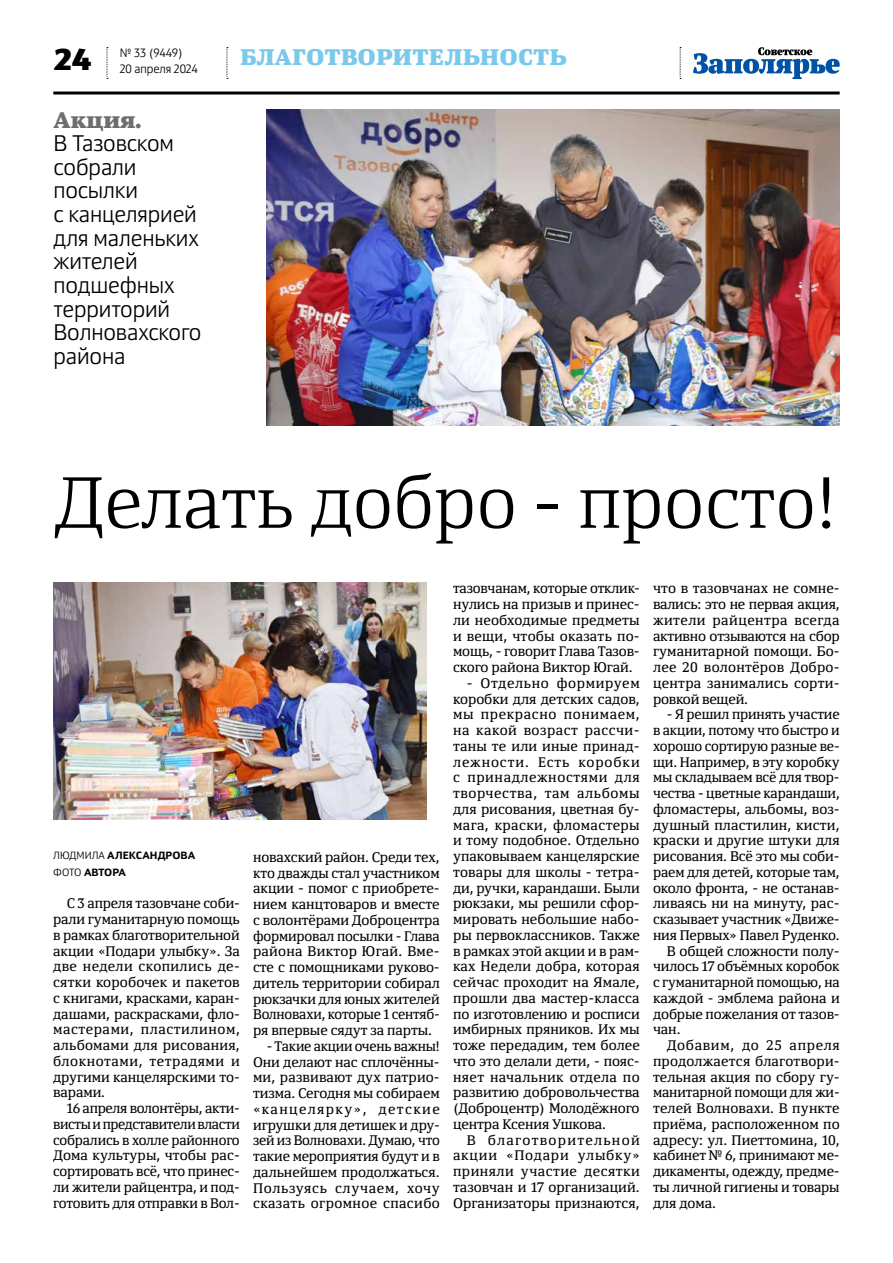
<style>
.page{position:relative;width:893px;height:1263px;background:#fff}
.page>*{position:absolute;margin:0;border:0;box-sizing:border-box;transform-origin:0 0}
.t1{font:300 72px "Yefimov Serif";letter-spacing:-.005em;color:#000}
.t2{font:900 30px "Yefimov Sans";color:#000}
.t3{font:300 22.5px/23.7px "Yefimov Sans";letter-spacing:-.005em;color:#000}
.t4{font:900 22.5px "Yefimov Serif";letter-spacing:.005em;color:#78c9eb}
.t5{font:900 22.5px "Yefimov Serif";color:#6d6e71}
.t6{font:13.8px/15.8px "Yefimov Serif";letter-spacing:-.005em;color:#000;text-align:justify}
.t7{font:13.8px "Yefimov Serif";letter-spacing:.015em;color:#000}
.t8{font:13.8px "Yefimov Serif";letter-spacing:.05em;color:#000}
.t9{font:300 12px/15.8px "Yefimov Sans";letter-spacing:-.005em;color:#000}
.t10{font:700 10.5px/17px "Yefimov Sans";letter-spacing:.005em;color:#000}
.t11{font:300 10.5px "Yefimov Sans";color:#000}
.s1{font-weight:300}
</style>
<div class="page">
<svg style="left:107px;top:47px;width:1px;height:32px"></svg>
<svg style="left:680px;top:47px;width:1px;height:32px"></svg>
<svg style="left:227px;top:47px;width:1px;height:32px"></svg>
<hr style="left:53px;top:91px;width:787px;height:3px;background:#000">
<svg style="left:693px;top:47px;width:147px;height:32px"></svg>
<img style="left:267px;top:109px;width:573px;height:316px">
<img style="left:53px;top:582px;width:373px;height:237px">
<h2 class="t2" style="left:53px;top:40px;width:40px">24</h2>
<p class="t9" style="left:120px;top:45px;width:79px">№ 33 (9449)<br>20 апреля 2024</p>
<h3 class="t4" style="left:240px;top:42px;width:328px">Благотворительность</h3>
<h3 class="t5" style="left:54px;top:105px;width:89px">Акция.</h3>
<h3 class="t3" style="left:54px;top:131px;width:149px">В Тазовском собрали посылки<br>с канцелярией для маленьких жителей подшефных территорий<br>Волновахского района</h3>
<h1 class="t1" style="left:53px;top:459px;width:784px">Делать добро - просто!</h1>
<p class="t10" style="left:53px;top:846px;width:144px;text-indent:39px"><span class="s1">ла</span> Ал ександрова<br><span class="s1">Фото</span> автора</p>
<p class="t6" style="left:53px;top:895px;width:188px;text-indent:14px">С 3 апреля тазовчане соби&shy;рали гуманитарную помощь в рамках благотворительной акции «Подари улыбку». За две недели скопились де&shy;сятки коробочек и пакетов с книгами, красками, каран&shy;дашами, раскрасками, фло&shy;мастерами, пластилином, альбомами для рисования, блокнотами, тетрадями и другими канцелярскими то&shy;варами.</p>
<p class="t6" style="left:53px;top:1100px;width:188px;text-indent:14px">16 апреля волонтёры, акти&shy;висты и представители власти собрались в холле районного Дома культуры, чтобы рас&shy;сортировать всё, что принес&shy;ли жители райцентра, и под&shy;готовить для отправки в Вол-</p>
<p class="t11" style="left:53px;top:848px;width:9px">Людми</p>
<p class="t6" style="left:253px;top:849px;width:188px">новахский район. Среди тех, кто дважды стал участником акции - помог с приобрете&shy;нием канцтоваров и вместе с волонтёрами Доброцентра формировал посылки - Глава района Виктор Югай. Вме&shy;сте с помощниками руково&shy;дитель территории собирал рюкзачки для юных жителей Волновахи, которые 1 сентяб&shy;ря впервые сядут за парты.</p>
<p class="t6" style="left:253px;top:1038px;width:188px;text-indent:14px">- Такие акции очень важны!<br>Они делают нас сплочённы&shy;ми, развивают дух патрио&shy;тизма. Сегодня мы собираем «канцелярку», детские игрушки для детишек и дру&shy;зей из Волновахи. Думаю, что такие мероприятия будут и в дальнейшем продолжаться.<br>Пользуясь случаем, хочу сказать огромное спасибо</p>
<p class="t6" style="left:453px;top:580px;width:188px">тазовчанам, которые отклик&shy;нулись на призыв и принес&shy;ли необходимые предметы и вещи, чтобы оказать по&shy;мощь, - говорит Глава Тазов&shy;ского района Виктор Югай.</p>
<p class="t6" style="left:453px;top:675px;width:188px;text-indent:14px">- Отдельно формируем коробки для детских садов, мы прекрасно понимаем, на какой возраст рассчи&shy;таны те или иные принад&shy;лежности. Есть коробки с принадлежностями для творчества, там альбомы для рисования, цветная бу&shy;мага, краски, фломастеры и тому подобное. Отдельно упаковываем канцелярские товары для школы - тетра&shy;ди, ручки, карандаши. Были рюкзаки, мы решили сфор&shy;мировать небольшие набо&shy;ры первоклассников. Также в рамках этой акции и в рам&shy;ках Недели добра, которая сейчас проходит на Ямале, прошли два мастер-класса по изготовлению и росписи имбирных пряников. Их мы тоже передадим, тем более что это делали дети, - пояс&shy;няет начальник отдела по развитию добровольчества (Доброцентр) Молодёжного центра Ксения Ушкова.</p>
<p class="t6" style="left:453px;top:1132px;width:188px;text-indent:14px">В благотворительной акции «Подари улыбку» приняли участие десятки тазовчан и 17 организаций.<br>Организаторы признаются,</p>
<p class="t6" style="left:653px;top:580px;width:188px">что в тазовчанах не сомне&shy;вались: это не первая акция, жители райцентра всегда активно отзываются на сбор гуманитарной помощи. Бо&shy;лее 20 волонтёров Добро&shy;центра занимались сорти&shy;ровкой вещей.</p>
<p class="t6" style="left:667px;top:706px;width:174px">- Я решил принять участие</p>
<p class="t6" style="left:653px;top:722px;width:188px">в акции, потому что быстро и</p>
<p class="t6" style="left:653px;top:738px;width:188px">хорошо сортирую разные ве-</p>
<p class="t6" style="left:653px;top:754px;width:188px">щи. Например, в эту коробку</p>
<p class="t6" style="left:653px;top:769px;width:188px">мы складываем всё для твор-</p>
<p class="t6" style="left:653px;top:785px;width:188px">чества - цветные карандаши,</p>
<p class="t6" style="left:653px;top:801px;width:188px">фломастеры, альбомы, воз-</p>
<p class="t7" style="left:653px;top:816px;width:188px">душный пластилин, кисти,</p>
<p class="t6" style="left:653px;top:832px;width:188px">краски и другие штуки для</p>
<p class="t6" style="left:653px;top:848px;width:188px">рисования. Всё это мы соби-</p>
<p class="t6" style="left:653px;top:864px;width:188px">раем для детей, которые там,</p>
<p class="t6" style="left:653px;top:880px;width:188px">около фронта, - не останав-</p>
<p class="t6" style="left:653px;top:895px;width:188px">ливаясь ни на минуту, рас-</p>
<p class="t6" style="left:653px;top:911px;width:188px">сказывает участник «Движе-</p>
<p class="t6" style="left:653px;top:927px;width:188px">ния Первых» Павел Руденко.</p>
<p class="t6" style="left:667px;top:943px;width:174px">В общей сложности полу-</p>
<p class="t6" style="left:653px;top:958px;width:188px">чилось 17 объёмных коробок</p>
<p class="t6" style="left:653px;top:974px;width:188px">с гуманитарной помощью, на</p>
<p class="t6" style="left:653px;top:990px;width:188px">каждой - эмблема района и</p>
<p class="t6" style="left:653px;top:1006px;width:188px">добрые пожелания от тазов-</p>
<p class="t6" style="left:653px;top:1021px;width:29px">чан.</p>
<p class="t8" style="left:667px;top:1037px;width:174px">Добавим, до 25 апреля</p>
<p class="t7" style="left:653px;top:1052px;width:188px">продолжается благотвори-</p>
<p class="t6" style="left:653px;top:1069px;width:188px">тельная акция по сбору гу-</p>
<p class="t6" style="left:653px;top:1084px;width:188px">манитарной помощи для жи-</p>
<p class="t6" style="left:653px;top:1100px;width:188px">телей Волновахи. В пункте</p>
<p class="t6" style="left:653px;top:1116px;width:188px">приёма, расположенном по</p>
<p class="t6" style="left:653px;top:1132px;width:188px">адресу: ул. Пиеттомина, 10,</p>
<p class="t6" style="left:653px;top:1147px;width:188px">кабинет № 6, принимают ме-</p>
<p class="t6" style="left:653px;top:1163px;width:188px">дикаменты, одежду, предме-</p>
<p class="t6" style="left:653px;top:1179px;width:188px">ты личной гигиены и товары</p>
<p class="t6" style="left:653px;top:1195px;width:64px">для дома.</p>
</div>
